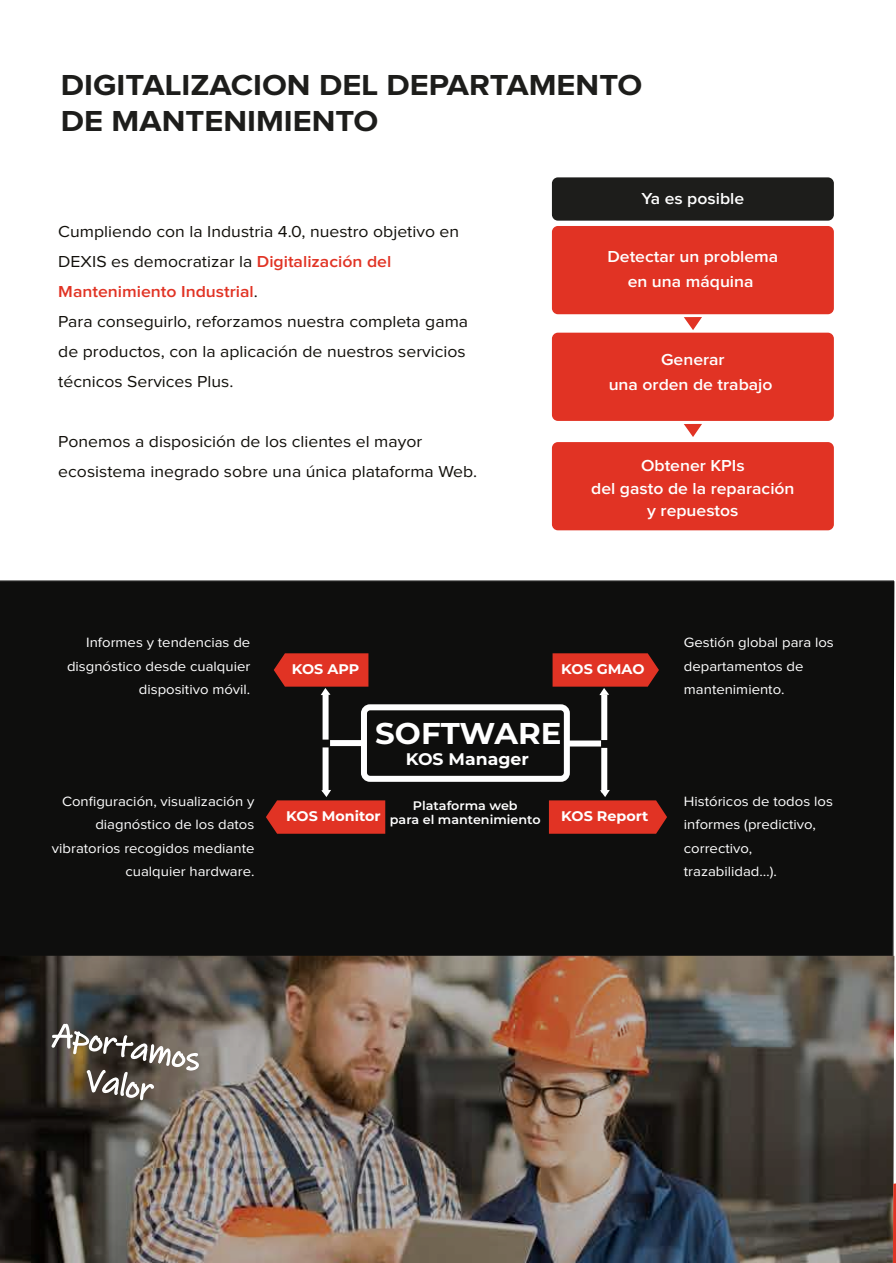
<style>
.page{position:relative;width:896px;height:1263px;background:#fff}
.page>*{position:absolute;margin:0;border:0;box-sizing:border-box;transform-origin:0 0}
.t1{font:700 30px/36px "Proxima Nova";color:#1d1d1b;scale:1.08 1}
.t2{font:700 30px "Montserrat";color:#fff}
.t3{font:700 16.8px "Montserrat";color:#fff}
.t4{font:16.5px/30px "Proxima Nova";color:#12100b;scale:1.07 1}
.t5{font:600 16.5px/25.5px "Proxima Nova";color:#fff;text-align:center;scale:1.06 1}
.t6{font:13.95px/23.2px "Proxima Nova";color:#fff;text-align:right;scale:1.07 1}
.t7{font:700 13.95px "Montserrat";color:#fff}
.t8{font:600 12.45px/14.9px "Montserrat";color:#fff;text-align:center}
.s1{font-weight:600;color:#e13324}
</style>
<div class="page">
<div style="left:0;top:581px;width:893px;height:375px;background:#0e0e0d"></div>
<div style="left:361px;top:704px;width:209px;height:78px;border:6px solid #fff;border-radius:6px"></div>
<div style="left:330px;top:740px;width:32px;height:6px;background:#fff"></div>
<div style="left:322px;top:694px;width:6px;height:46px;background:#fff"></div>
<div style="left:322px;top:747px;width:6px;height:45px;background:#fff"></div>
<svg style="left:274px;top:653px;width:94px;height:42px"></svg>
<svg style="left:552px;top:653px;width:107px;height:42px"></svg>
<div style="left:568px;top:740px;width:33px;height:6px;background:#fff"></div>
<div style="left:601px;top:695px;width:6px;height:45px;background:#fff"></div>
<div style="left:601px;top:748px;width:6px;height:44px;background:#fff"></div>
<svg style="left:549px;top:790px;width:118px;height:44px"></svg>
<svg style="left:266px;top:790px;width:119px;height:44px"></svg>
<img style="left:0;top:956px;width:893px;height:307px">
<svg style="left:892px;top:1074px;width:4px;height:189px"></svg>
<svg style="left:684px;top:317px;width:18px;height:13px"></svg>
<svg style="left:684px;top:424px;width:18px;height:13px"></svg>
<div style="left:552px;top:226px;width:282px;height:88px;background:#e13324;border-radius:6px"></div>
<div style="left:552px;top:177px;width:282px;height:44px;background:#1d1d1b;border-radius:6px"></div>
<div style="left:552px;top:333px;width:282px;height:88px;background:#e13324;border-radius:6px"></div>
<div style="left:552px;top:442px;width:282px;height:88px;background:#e13324;border-radius:6px"></div>
<svg style="left:51px;top:1023px;width:149px;height:103px;background:#665e55"></svg>
<h1 class="t1" style="left:61px;top:69px;width:540px">DIGITALIZACION DEL DEPARTAMENTO<br>DE MANTENIMIENTO</h1>
<p class="t4" style="left:58px;top:217px;width:384px">Cumpliendo con la Industria 4.0, nuestro objetivo en DEXIS es democratizar la <span class="s1">Digitalización del Mantenimiento Industrial</span>.<br>Para conseguirlo, reforzamos nuestra completa gama de productos, con la aplicación de nuestros servicios técnicos Services Plus.</p>
<p class="t4" style="left:58px;top:427px;width:393px">Ponemos a disposición de los clientes el mayor ecosistema inegrado sobre una única plataforma Web.</p>
<p class="t5" style="left:641px;top:186px;width:98px">Ya es posible</p>
<p class="t5" style="left:607px;top:244px;width:163px">Detectar un problema en una máquina</p>
<p class="t5" style="left:608px;top:347px;width:156px">Generar<br>una orden de trabajo</p>
<p class="t5" style="left:591px;top:455px;width:193px;line-height:22.5px">Obtener KPIs<br>del gasto de la reparación y repuestos</p>
<p class="t6" style="left:67px;top:631px;width:173px">Informes y tendencias de disgnóstico desde cualquier dispositivo móvil.</p>
<p class="t6" style="left:52px;top:790px;width:191px">Configuración, visualización y diagnóstico de los datos vibratorios recogidos mediante cualquier hardware.</p>
<p class="t7" style="left:292px;top:659px;width:69px">KOS APP</p>
<p class="t7" style="left:561px;top:659px;width:85px">KOS GMAO</p>
<h1 class="t2" style="left:375px;top:711px;width:188px">SOFTWARE</h1>
<p class="t3" style="left:406px;top:747px;width:125px">KOS Manager</p>
<p class="t8" style="left:390px;top:797px;width:152px">Plataforma web<br>para el mantenimiento</p>
<p class="t7" style="left:286px;top:806px;width:96px">KOS Monitor</p>
<p class="t7" style="left:561px;top:806px;width:89px">KOS Report</p>
<p class="t6" style="left:684px;top:631px;width:142px;text-align:left">Gestión global para los departamentos de mantenimiento.</p>
<p class="t6" style="left:684px;top:790px;width:141px;text-align:left">Históricos de todos los informes (predictivo, correctivo, trazabilidad…).</p>
</div>
